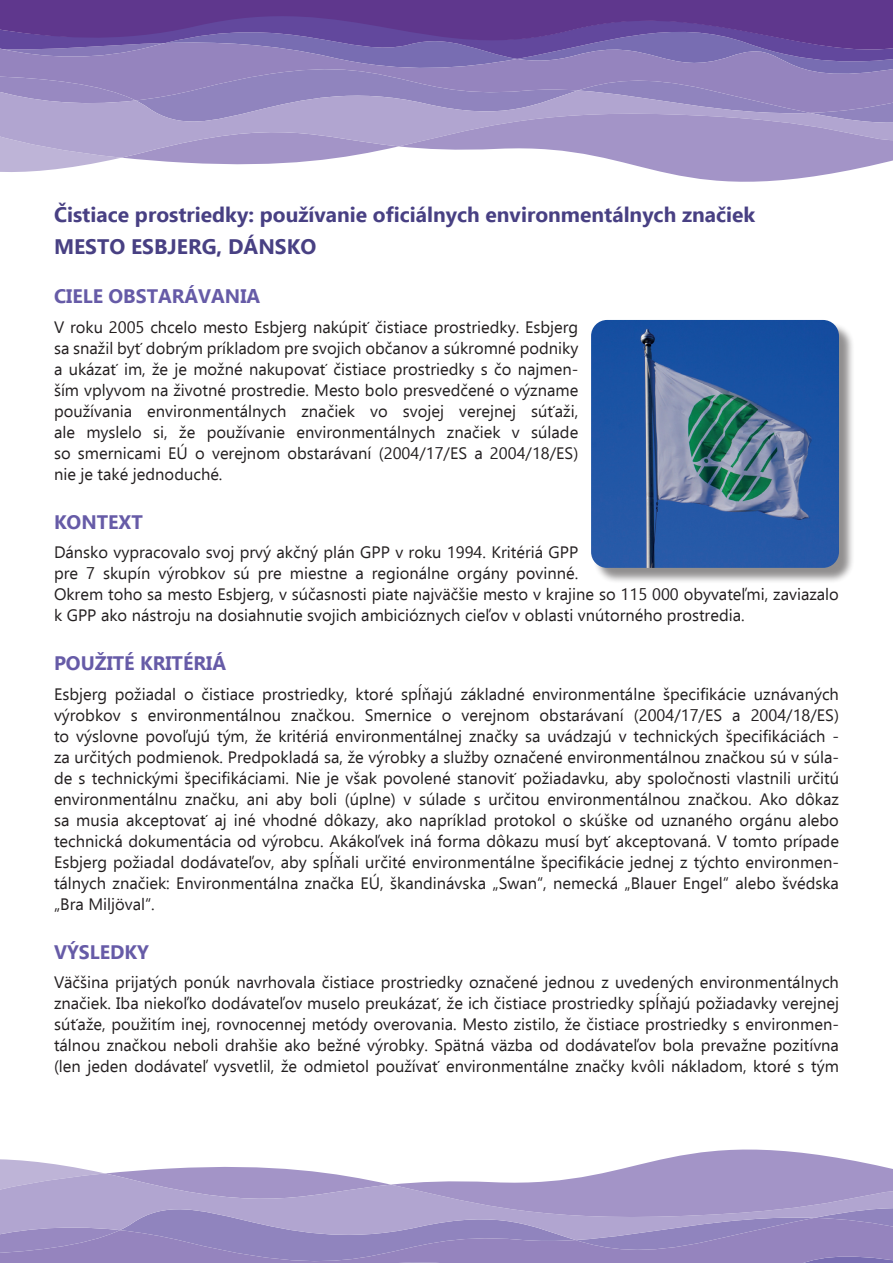
<style>
.page{position:relative;width:893px;height:1263px;background:#fff}
.page>*{position:absolute;margin:0;border:0;box-sizing:border-box;transform-origin:0 0}
.nadpis_H1{font:700 21px "Ebrima";color:#484083}
.nadpis_H1_-_kapitalk{font:700 21px "Ebrima";color:#484083}
.nadpis_časti_bold_H2{font:700 19.5px "Ebrima";color:#665ba7}
.text{font:16.5px/21px "Ebrima";color:#231f20;text-align:justify}
</style>
<div class="page">
<div style="left:0;top:0;width:893px;height:12px;background:#5f378d"></div>
<svg style="left:0;top:12px;width:893px;height:160px;background:#7d66ab"></svg>
<svg style="left:0;top:71px;width:893px;height:87px;background:#a092c6"></svg>
<svg style="left:399px;top:110px;width:494px;height:72px;fill:#a394c7"></svg>
<svg style="left:0;top:1149px;width:893px;height:114px"></svg>
<div style="left:593px;top:322px;width:262px;height:262px;background:#231f20;opacity:.5"></div>
<img style="left:591px;top:320px;width:248px;height:248px">
<h1 class="nadpis_H1" style="left:54px;top:198px;width:703px">Čistiace prostriedky: používanie oficiálnych environmentálnych značiek</h1>
<h1 class="nadpis_H1_-_kapitalk" style="left:54px;top:230px;width:264px">MESTO ESBJERG, DÁNSKO</h1>
<h2 class="nadpis_časti_bold_H2" style="left:54px;top:281px;width:208px">CIELE OBSTARÁVANIA</h2>
<p class="text" style="left:54px;top:316px;width:526px">V roku 2005 chcelo mesto Esbjerg nakúpiť čistiace prostriedky. Esbjerg sa snažil byť dobrým príkladom pre svojich občanov a súkromné podniky a ukázať im, že je možné nakupovať čistiace prostriedky s čo najmen&shy;ším vplyvom na životné prostredie. Mesto bolo presvedčené o význame používania environmentálnych značiek vo svojej verejnej súťaži, ale myslelo si, že používanie environmentálnych značiek v súlade so smernicami EÚ o verejnom obstarávaní (2004/17/ES a 2004/18/ES) nie je také jednoduché.</p>
<h2 class="nadpis_časti_bold_H2" style="left:54px;top:506px;width:90px">KONTEXT</h2>
<p class="text" style="left:54px;top:541px;width:786px;text-align:left">Dánsko vypracovalo svoj prvý akčný plán GPP v roku 1994. Kritériá GPP<br>pre 7 skupín výrobkov sú pre miestne a regionálne orgány povinné.<br>Okrem toho sa mesto Esbjerg, v súčasnosti piate najväčšie mesto v krajine so 115 000 obyvateľmi, zaviazalo k GPP ako nástroju na dosiahnutie svojich ambicióznych cieľov v oblasti vnútorného prostredia.</p>
<h2 class="nadpis_časti_bold_H2" style="left:54px;top:648px;width:174px">POUŽITÉ KRITÉRIÁ</h2>
<p class="text" style="left:54px;top:683px;width:786px">Esbjerg požiadal o čistiace prostriedky, ktoré spĺňajú základné environmentálne špecifikácie uznávaných výrobkov s environmentálnou značkou. Smernice o verejnom obstarávaní (2004/17/ES a 2004/18/ES) to výslovne povoľujú tým, že kritériá environmentálnej značky sa uvádzajú v technických špecifikáciách - za určitých podmienok. Predpokladá sa, že výrobky a služby označené environmentálnou značkou sú v súla&shy;de s technickými špecifikáciami. Nie je však povolené stanoviť požiadavku, aby spoločnosti vlastnili určitú environmentálnu značku, ani aby boli (úplne) v súlade s určitou environmentálnou značkou. Ako dôkaz sa musia akceptovať aj iné vhodné dôkazy, ako napríklad protokol o skúške od uznaného orgánu alebo technická dokumentácia od výrobcu. Akákoľvek iná forma dôkazu musí byť akceptovaná. V tomto prípade Esbjerg požiadal dodávateľov, aby spĺňali určité environmentálne špecifikácie jednej z týchto environmen&shy;tálnych značiek: Environmentálna značka EÚ, škandinávska „Swan“, nemecká „Blauer Engel“ alebo švédska „Bra Miljöval“.</p>
<h2 class="nadpis_časti_bold_H2" style="left:54px;top:936px;width:96px">VÝSLEDKY</h2>
<p class="text" style="left:54px;top:971px;width:786px">Väčšina prijatých ponúk navrhovala čistiace prostriedky označené jednou z uvedených environmentálnych značiek. Iba niekoľko dodávateľov muselo preukázať, že ich čistiace prostriedky spĺňajú požiadavky verejnej súťaže, použitím inej, rovnocennej metódy overovania. Mesto zistilo, že čistiace prostriedky s environmen&shy;tálnou značkou neboli drahšie ako bežné výrobky. Spätná väzba od dodávateľov bola prevažne pozitívna (len jeden dodávateľ vysvetlil, že odmietol používať environmentálne značky kvôli nákladom, ktoré s tým</p>
</div>
